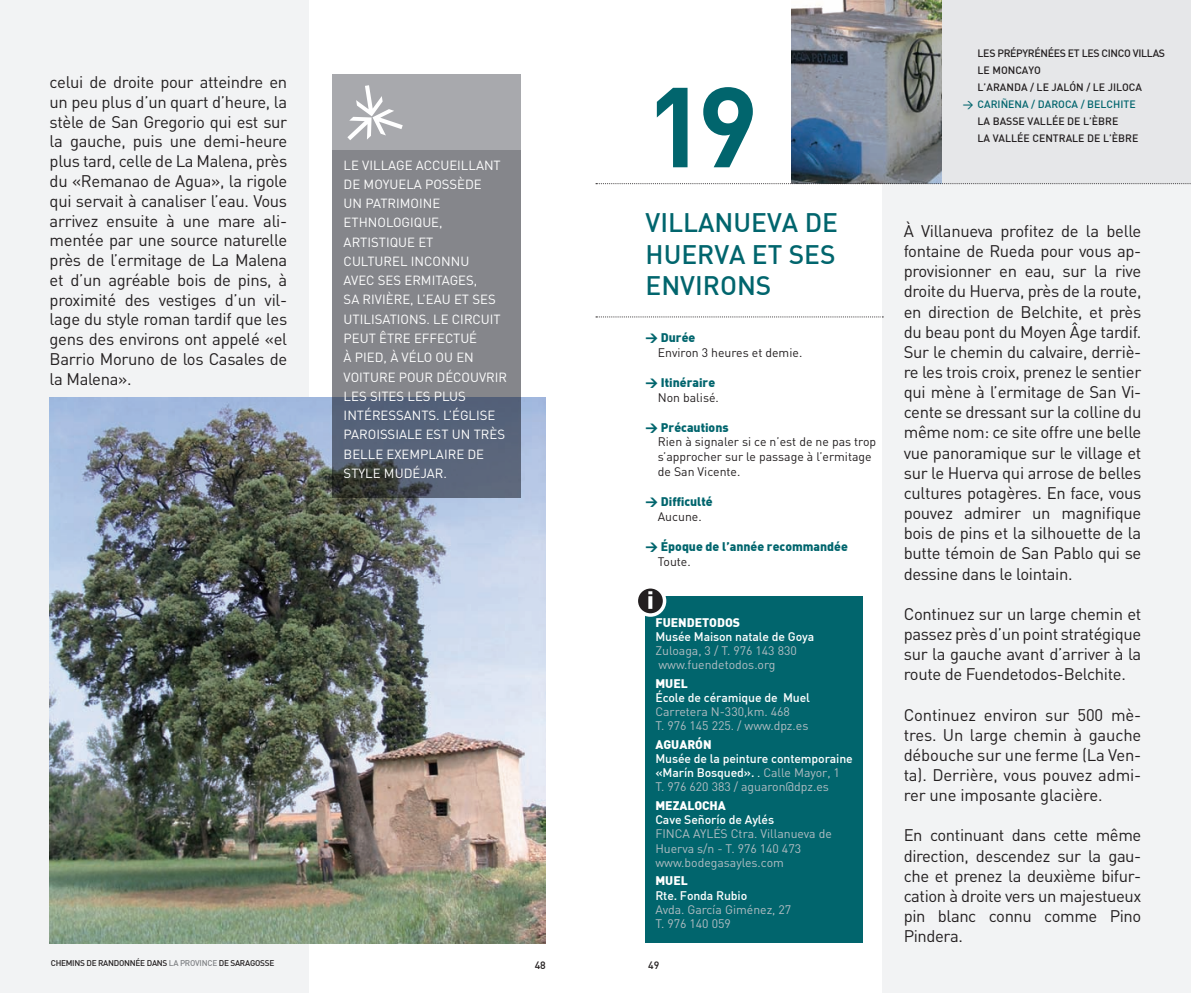
<style>
.page{position:relative;width:1191px;height:993px;background:#fff}
.page>*{position:absolute;margin:0;border:0;box-sizing:border-box;transform-origin:0 0}
.t1{font:700 111.65px "DIN";color:#01656d}
.t2{font:500 26.25px/31.5px "DIN";color:#01656d;text-align:justify}
.t3{font:16.62px/20.1px "DIN";letter-spacing:-.02em;color:#231f20;text-align:justify}
.t4{font:13.12px/19.2px "DIN";color:#fff}
.t5{font:12.25px/14px "DIN";color:#b2bdc2}
.t6{font:500 12.25px/14px "DIN";letter-spacing:-.01em;color:#fff}
.t7{font:12.25px/14.9px "DIN";color:#231f20}
.t8{font:900 12.25px "DIN";color:#01656d}
.t9{font:900 12.25px "DIN";color:#fff}
.t10{font:500 10.5px "DIN";color:#231f20}
.t11{font:500 10.5px "DIN";color:#01656d}
.t12{font:500 8.22px "DIN";letter-spacing:-.03em;color:#231f20}
.s1{color:#808285}
.s2{font-weight:400}
.s3{font-weight:400;color:#b2bdc2}
</style>
<div class="page">
<div style="left:882px;top:184px;width:309px;height:808px;background:#f2f3f4"></div>
<div style="left:0;top:0;width:308px;height:992px;background:#f2f3f4"></div>
<img style="left:50px;top:397px;width:496px;height:546px">
<svg style="left:332px;top:74px;width:189px;height:423px;background:#7d8189"></svg>
<svg style="left:347px;top:85px;width:56px;height:55px"></svg>
<svg style="left:596px;top:316px;width:287px;height:1px"></svg>
<div style="left:941px;top:0;width:250px;height:184px;background:#e6e7e9"></div>
<img style="left:791px;top:0;width:150px;height:183px">
<div style="left:645px;top:596px;width:217px;height:347px;background:#01656d"></div>
<svg style="left:636px;top:586px;width:28px;height:29px"></svg>
<div style="left:634px;top:585px;width:32px;height:31px;border:4px solid #fff;border-radius:50%"></div>
<svg style="left:648px;top:591px;width:4px;height:3px"></svg>
<svg style="left:648px;top:596px;width:4px;height:12px"></svg>
<svg style="left:596px;top:183px;width:595px;height:1px"></svg>
<p class="t3" style="left:50px;top:72px;width:239px">celui de droite pour atteindre en un peu plus d’un quart d’heure, la stèle de San Gregorio qui est sur la gauche, puis une demi-heure plus tard, celle de La Malena, près du «Remanao de Agua», la rigole qui servait à canaliser l’eau. Vous arrivez ensuite à une mare ali&shy;mentée par une source naturelle près de l’ermitage de La Malena et d’un agréable bois de pins, à proximité des vestiges d’un vil&shy;lage du style roman tardif que les gens des environs ont appelé «el Barrio Moruno de los Casales de la Malena».</p>
<p class="t12" style="left:51px;top:957px;width:225px">chemins de randonnée dans <span class="s1">la province</span> de Saragosse</p>
<p class="t4" style="left:344px;top:155px;width:27px">Le village</p>
<p class="t4" style="left:416px;top:155px;width:9px">accueillant</p>
<p class="t4" style="left:344px;top:174px;width:55px">de Moyuela</p>
<p class="t4" style="left:425px;top:174px;width:9px">poss</p>
<p class="t4" style="left:457px;top:174px;width:17px">ède</p>
<p class="t4" style="left:344px;top:193px;width:31px">un patrimoine ethnologique</p>
<p class="t4" style="left:439px;top:213px;width:5px">,</p>
<p class="t4" style="left:344px;top:232px;width:9px">artistique</p>
<p class="t4" style="left:418px;top:232px;width:8px">et</p>
<p class="t4" style="left:344px;top:251px;width:9px">culturel</p>
<p class="t4" style="left:411px;top:251px;width:9px">inconnu</p>
<p class="t4" style="left:344px;top:270px;width:9px">avec</p>
<p class="t4" style="left:378px;top:270px;width:9px">ses</p>
<p class="t4" style="left:404px;top:270px;width:9px">ermitages</p>
<p class="t4" style="left:474px;top:270px;width:5px">,</p>
<p class="t4" style="left:344px;top:290px;width:26px">sa rivi</p>
<p class="t4" style="left:386px;top:290px;width:49px">ère, l’eau</p>
<p class="t4" style="left:454px;top:290px;width:27px">et ses</p>
<p class="t4" style="left:344px;top:309px;width:8px">utilisations</p>
<p class="t4" style="left:426px;top:309px;width:34px">. Le circuit</p>
<p class="t4" style="left:344px;top:328px;width:9px">peut</p>
<p class="t4" style="left:379px;top:328px;width:17px">être</p>
<p class="t4" style="left:414px;top:328px;width:9px">effectué</p>
<p class="t4" style="left:344px;top:347px;width:19px">à pied</p>
<p class="t4" style="left:383px;top:347px;width:27px">, à vélo</p>
<p class="t4" style="left:435px;top:347px;width:30px">ou en</p>
<p class="t4" style="left:344px;top:367px;width:9px">voiture</p>
<p class="t4" style="left:399px;top:367px;width:10px">pour</p>
<p class="t4" style="left:436px;top:367px;width:9px">découvrir</p>
<p class="t4" style="left:344px;top:386px;width:9px">les</p>
<p class="t4" style="left:370px;top:386px;width:8px">sites</p>
<p class="t4" style="left:407px;top:386px;width:9px">les</p>
<p class="t4" style="left:434px;top:386px;width:9px">plus</p>
<p class="t4" style="left:344px;top:405px;width:9px">intéressants</p>
<p class="t4" style="left:436px;top:405px;width:24px">. L’église</p>
<p class="t4" style="left:344px;top:424px;width:8px">paroissiale</p>
<p class="t4" style="left:426px;top:424px;width:9px">est</p>
<p class="t4" style="left:452px;top:424px;width:53px">un très</p>
<p class="t4" style="left:344px;top:444px;width:9px">bel</p>
<p class="t4" style="left:368px;top:444px;width:28px">LE exemplaire</p>
<p class="t4" style="left:467px;top:444px;width:9px">de</p>
<p class="t4" style="left:344px;top:463px;width:50px">style mudéjar</p>
<p class="t4" style="left:443px;top:463px;width:5px">.</p>
<h1 class="t1" style="left:645px;top:54px;width:114px">19</h1>
<h2 class="t2" style="left:645px;top:206px;width:194px">Villanueva de H uerva et ses environs</h2>
<p class="t8" style="left:645px;top:329px;width:51px">&gt; Durée</p>
<p class="t7" style="left:658px;top:345px;width:146px">Environ 3 heures et demie.</p>
<p class="t8" style="left:645px;top:374px;width:71px">&gt; Itinéraire</p>
<p class="t7" style="left:658px;top:389px;width:63px">Non balisé.</p>
<p class="t8" style="left:645px;top:419px;width:85px">&gt; Précautions</p>
<p class="t7" style="left:658px;top:434px;width:220px">Rien à signaler si ce n’est de ne pas trop s’approcher sur le passage à l’ermitage de San Vicente.</p>
<p class="t8" style="left:645px;top:493px;width:69px">&gt; Difficulté</p>
<p class="t7" style="left:658px;top:508px;width:45px">Aucune.</p>
<p class="t8" style="left:645px;top:538px;width:204px">&gt; Époque de l’année recommandée</p>
<p class="t7" style="left:658px;top:553px;width:34px">Toute.</p>
<p class="t9" style="left:655px;top:614px;width:16px">Fuendetodos</p>
<p class="t6" style="left:655px;top:629px;width:160px">M usée Maison natale de Goya</p>
<p class="t5" style="left:655px;top:643px;width:143px">Zuloaga, 3 / T. 976 143 830 www.fuendetodos.org</p>
<p class="t9" style="left:655px;top:675px;width:19px">Muel</p>
<p class="t6" style="left:655px;top:690px;width:156px">École de céramique de M uel</p>
<p class="t5" style="left:655px;top:704px;width:154px">Carretera N-330,km. 468<br>T. 976 145 225. / www.dpz.es</p>
<p class="t9" style="left:655px;top:736px;width:17px">Aguarón</p>
<p class="t6" style="left:655px;top:751px;width:199px">M usée de la peinture contemporaine «Marín Bosqued». <span class="s2">.</span> <span class="s3">Calle Mayor, 1<br>T. 976 620 383 / aguaron@dpz.es</span></p>
<p class="t9" style="left:655px;top:797px;width:33px">Mezalocha</p>
<p class="t6" style="left:655px;top:812px;width:120px">Cave Señorío de Aylés</p>
<p class="t5" style="left:655px;top:826px;width:178px">FINCA AYLÉS Ctra. Villanueva de<br>Huerva s/n - T. 976 140 473 www.bodegasayles.com</p>
<p class="t9" style="left:655px;top:872px;width:19px">Muel</p>
<p class="t6" style="left:655px;top:887px;width:93px">Rte. Fonda Rubio</p>
<p class="t5" style="left:655px;top:901px;width:137px">Avda. García Giménez, 27<br>T. 976 140 059</p>
<p class="t10" style="left:534px;top:957px;width:13px">48</p>
<p class="t10" style="left:648px;top:958px;width:13px">49</p>
<p class="t10" style="left:962px;top:47px;width:10px">LES</p>
<p class="t10" style="left:997px;top:47px;width:8px">PRÉP</p>
<p class="t10" style="left:1022px;top:47px;width:13px">YRÉNÉES</p>
<p class="t10" style="left:1068px;top:47px;width:21px">ET LES</p>
<p class="t10" style="left:1101px;top:47px;width:7px">CINCO</p>
<p class="t10" style="left:1132px;top:47px;width:7px">VILLAS</p>
<p class="t10" style="left:962px;top:64px;width:10px">LE</p>
<p class="t10" style="left:992px;top:64px;width:8px">MONCA</p>
<p class="t10" style="left:1028px;top:64px;width:13px">YO</p>
<p class="t10" style="left:977px;top:80px;width:17px">L’ARANDA</p>
<p class="t10" style="left:1030px;top:80px;width:90px">/ LE JALÓN / LE JILOCA</p>
<p class="t11" style="left:962px;top:97px;width:17px">&gt; CARI</p>
<p class="t11" style="left:1000px;top:97px;width:16px">ÑENA</p>
<p class="t11" style="left:1031px;top:97px;width:15px">/ DAROCA</p>
<p class="t11" style="left:1080px;top:97px;width:21px">/ BELCHITE</p>
<p class="t10" style="left:962px;top:114px;width:11px">LA</p>
<p class="t10" style="left:992px;top:114px;width:15px">BASSE</p>
<p class="t10" style="left:1027px;top:114px;width:8px">VALLÉE</p>
<p class="t10" style="left:1067px;top:114px;width:45px">DE L’ÈBRE</p>
<p class="t10" style="left:962px;top:131px;width:11px">LA</p>
<p class="t10" style="left:992px;top:131px;width:8px">VALLÉE</p>
<p class="t10" style="left:1032px;top:131px;width:8px">CENTRALE</p>
<p class="t10" style="left:1087px;top:131px;width:45px">DE L’ÈBRE</p>
<p class="t3" style="left:903px;top:220px;width:239px">À Villanueva profitez de la belle fontaine de Rueda pour vous ap&shy;provisionner en eau, sur la rive droite du Huerva, près de la route, en direction de Belchite, et près du beau pont du Moyen Âge tardif.<br>Sur le chemin du calvaire, derriè&shy;re les trois croix, prenez le sentier qui mène à l’ermitage de San Vi&shy;cente se dressant sur la colline du même nom: ce site offre une belle vue panoramique sur le village et sur le Huerva qui arrose de belles cultures potagères. En face, vous pouvez admirer un magnifique bois de pins et la silhouette de la butte témoin de San Pablo qui se dessine dans le lointain.</p>
<p class="t3" style="left:903px;top:603px;width:239px">Continuez sur un large chemin et passez près d’un point stratégique sur la gauche avant d’arriver à la route de Fuendetodos-Belchite.</p>
<p class="t3" style="left:903px;top:704px;width:239px">Continuez environ sur 500 mè&shy;tres. Un large chemin à gauche débouche sur une ferme (La Ven&shy;ta). Derrière, vous pouvez admi&shy;rer une imposante glacière.</p>
<p class="t3" style="left:903px;top:824px;width:239px">En continuant dans cette même direction, descendez sur la gau&shy;che et prenez la deuxième bifur&shy;cation à droite vers un majestueux pin blanc connu comme Pino Pindera.</p>
</div>
